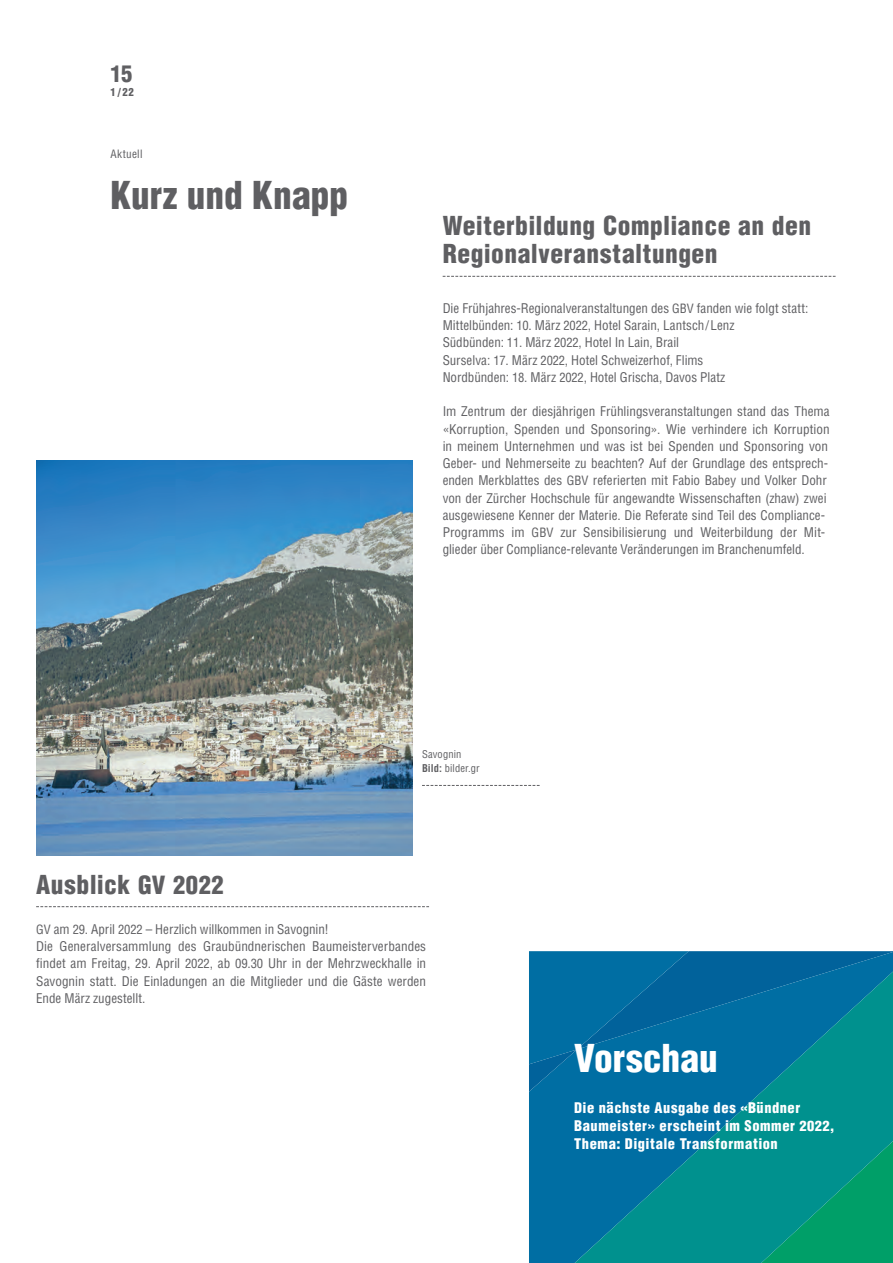
<style>
.page{position:relative;width:893px;height:1263px;background:#fff}
.page>*{position:absolute;margin:0;border:0;box-sizing:border-box;transform-origin:0 0}
.Titel{font:900 condensed 37.5px "Helvetica LT Std";color:#5f5f62}
.Titel-2{font:900 condensed 37.5px "Helvetica LT Std";color:#fff}
.Nebenartikeltitel{font:900 condensed 25.5px/28.5px "Helvetica LT Std";letter-spacing:.02em;color:#5f5f62}
.t1{font:900 condensed 22.5px "Helvetica LT Std";color:#5f5f62}
.Lead{font:900 condensed 14.4px/18px "Helvetica LT Std";letter-spacing:.04em;color:#fff}
.Lauftext{font:condensed 13.05px/17.2px "Helvetica LT Std";color:#5f5f62}
.Titel-3{font:condensed 11.25px "Helvetica LT Std";letter-spacing:.02em;color:#5f5f62}
.t2{font:900 condensed 10.8px "Helvetica LT Std";color:#5f5f62}
.Bildlegende{font:condensed 10.5px/14.2px "Helvetica LT Std";letter-spacing:.01em;color:#5f5f62}
.s1{font-size:12.6px}
.s2{font-size:24.45px}
.s3{font-weight:700}
.s4{font-size:13.8px}
</style>
<div class="page">
<img style="left:36px;top:461px;width:377px;height:394px">
<svg style="left:529px;top:951px;width:364px;height:312px;background:#007b98"></svg>
<svg style="left:443px;top:276px;width:393px;height:1px"></svg>
<svg style="left:36px;top:906px;width:393px;height:1px"></svg>
<svg style="left:422px;top:785px;width:118px;height:1px"></svg>
<h3 class="t1" style="left:111px;top:60px;width:23px">15</h3>
<p class="t2" style="left:111px;top:86px;width:25px">1/22</p>
<p class="Titel-3" style="left:111px;top:146px;width:33px">Aktuell</p>
<p class="Titel" style="left:111px;top:172px;width:239px">Kurz und Knapp</p>
<p class="Nebenartikeltitel" style="left:443px;top:211px;width:370px">Weiterbildung Compliance an den<br>Regionalveranstaltungen</p>
<p class="Lauftext" style="left:443px;top:299px;width:367px">Die Frühjahres-Regionalveranstaltungen des <span class="s1">GBV</span> fanden wie folgt statt:</p>
<p class="Lauftext" style="left:443px;top:317px;width:293px">Mittelbünden: <span class="s1">10</span>. März <span class="s1">2022</span>, Hotel Sarain, Lantsch/Lenz</p>
<p class="Lauftext" style="left:443px;top:334px;width:238px">Südbünden: <span class="s1">11</span>. März <span class="s1">2022</span>, Hotel In Lain, Brail</p>
<p class="Lauftext" style="left:443px;top:351px;width:262px">Surselva: <span class="s1">17</span>. März <span class="s1">2022</span>, Hotel Schweizerhof, Flims</p>
<p class="Lauftext" style="left:443px;top:368px;width:284px">Nordbünden: <span class="s1">18</span>. März <span class="s1">2022</span>, Hotel Grischa, Davos Platz</p>
<p class="Lauftext" style="left:443px;top:403px;width:389px">Im Zentrum der diesjährigen Frühlingsveranstaltungen stand das Thema «Korruption, Spenden und Sponsoring». Wie verhindere ich Korruption in meinem Unternehmen und was ist bei Spenden und Sponsoring von Geber- und Nehmerseite zu beachten? Auf der Grundlage des entsprech&shy;enden Merkblattes des <span class="s1">GBV</span> referierten mit Fabio Babey und Volker Dohr von der Zürcher Hochschule für angewandte Wissenschaften (zhaw) zwei ausgewiesene Kenner der Materie. Die Referate sind Teil des Compliance-Programms im <span class="s1">GBV</span> zur Sensibilisierung und Weiterbildung der Mit&shy;glieder über Compliance-relevante Veränderungen im Branchenumfeld.</p>
<p class="Nebenartikeltitel" style="left:36px;top:870px;width:189px">Ausblick <span class="s2">GV 2022</span></p>
<p class="Bildlegende" style="left:422px;top:747px;width:59px">Savognin<br><span class="s3">Bild:</span> bilder.gr</p>
<p class="Lauftext" style="left:36px;top:920px;width:294px"><span class="s1">GV</span> am <span class="s1">29</span>. April <span class="s1">2022</span> – Herzlich willkommen in Savognin!</p>
<p class="Lauftext" style="left:36px;top:938px;width:392px;text-align:justify">Die Generalversammlung des Graubündnerischen Baumeisterverbandes findet am Freitag, <span class="s1">29</span>. April <span class="s1">2022</span>, ab <span class="s1">09</span>.<span class="s1">30</span> Uhr in der Mehrzweckhalle in Savognin statt. Die Einladungen an die Mitglieder und die Gäste werden Ende März zugestellt.</p>
<p class="Titel-2" style="left:574px;top:1034px;width:145px">Vorschau</p>
<p class="Lead" style="left:574px;top:1098px;width:262px">Die nächste Ausgabe des «Bündner<br>Baumeister» erscheint im Sommer <span class="s4">2022</span>,<br>Thema: Digitale Transformation</p>
</div>
